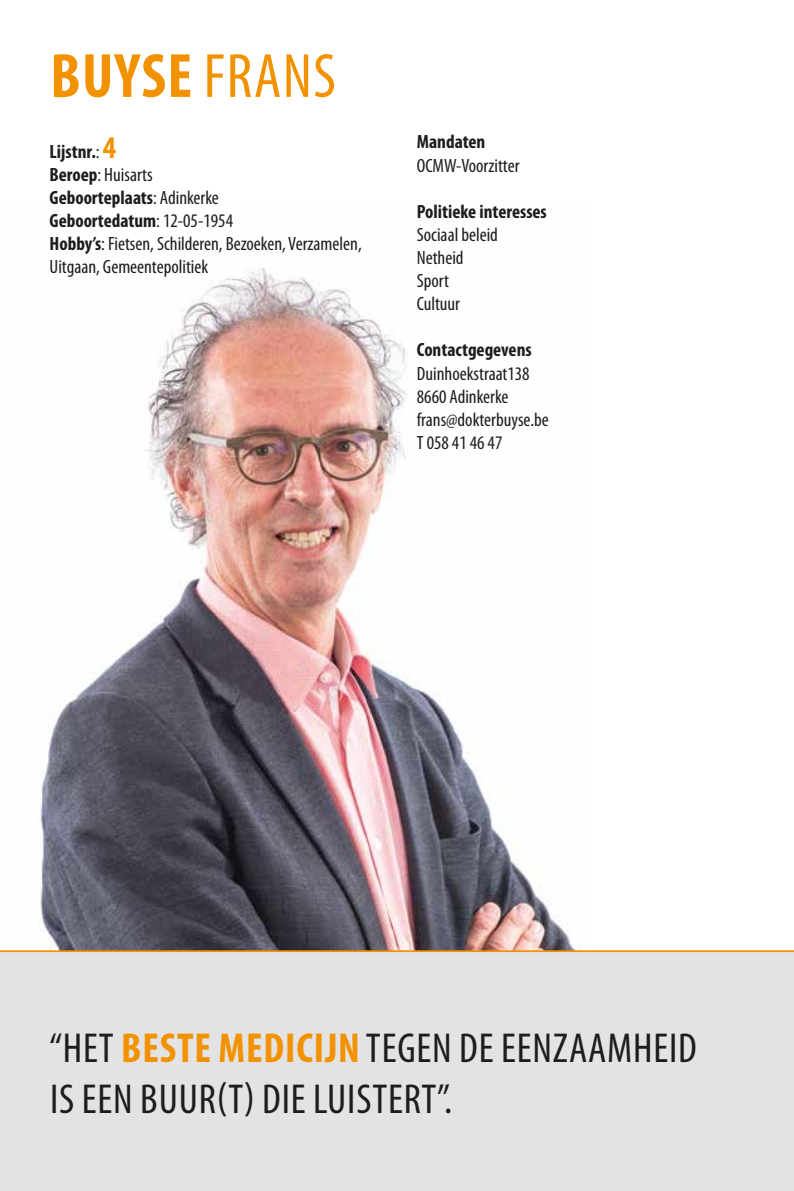
<style>
.page{position:relative;width:794px;height:1191px;background:#fff}
.page>*{position:absolute;margin:0;border:0;box-sizing:border-box;transform-origin:0 0}
.t1{font:700 condensed 63px "Myriad Pro";letter-spacing:.02em;color:#f39200}
.t2{font:condensed 42px/50.4px "Myriad Pro";letter-spacing:.02em;color:#1d1d1b}
.t3{font:condensed 19.25px/23.1px "Myriad Pro";color:#1d1d1b}
.t4{font:700 condensed 19.25px "Myriad Pro";color:#1d1d1b}
.s1{font-weight:400}
.s2{font-weight:700}
.s3{font-weight:700;font-size:31.5px;color:#f39200}
.s4{font-weight:700;color:#f39200}
</style>
<div class="page">
<div style="left:0;top:950px;width:794px;height:241px;background:#e3e3e3"></div>
<img style="left:38px;top:267px;width:542px;height:683px">
<hr style="left:0;top:950px;width:794px;height:2px;background:#f39200">
<h1 class="t1" style="left:50px;top:41px;width:287px">BUYSE <span class="s1">FRANS</span></h1>
<p class="t3" style="left:50px;top:140px;width:314px"><span class="s2">Lijstnr.</span>: <span class="s3">4<br></span><span class="s2">Beroep</span>: Huisarts<br><span class="s2">Geboorteplaats</span>: Adinkerke<br><span class="s2">Geboortedatum</span>: 12-05-1954<br><span class="s2">Hobby’s</span>: Fietsen, Schilderen, Bezoeken, Verzamelen,<br>Uitgaan, Gemeentepolitiek</p>
<p class="t4" style="left:417px;top:131px;width:70px">Mandaten</p>
<p class="t3" style="left:417px;top:154px;width:104px">OCMW-Voorzitter</p>
<p class="t4" style="left:417px;top:201px;width:131px">Politieke interesses</p>
<p class="t3" style="left:417px;top:223px;width:83px">Sociaal beleid<br>Netheid<br>Sport<br>Cultuur</p>
<p class="t4" style="left:417px;top:339px;width:116px">Contactgegevens</p>
<p class="t3" style="left:417px;top:362px;width:133px">Duinhoekstraat138<br>8660 Adinkerke frans@dokterbuyse.be<br>T 058 41 46 47</p>
<h2 class="t2" style="left:50px;top:1023px;width:649px">“HET <span class="s4">BESTE MEDICIJN</span> TEGEN DE EENZAAMHEID<br>IS EEN BUUR(T) DIE LUISTERT”.</h2>
</div>
